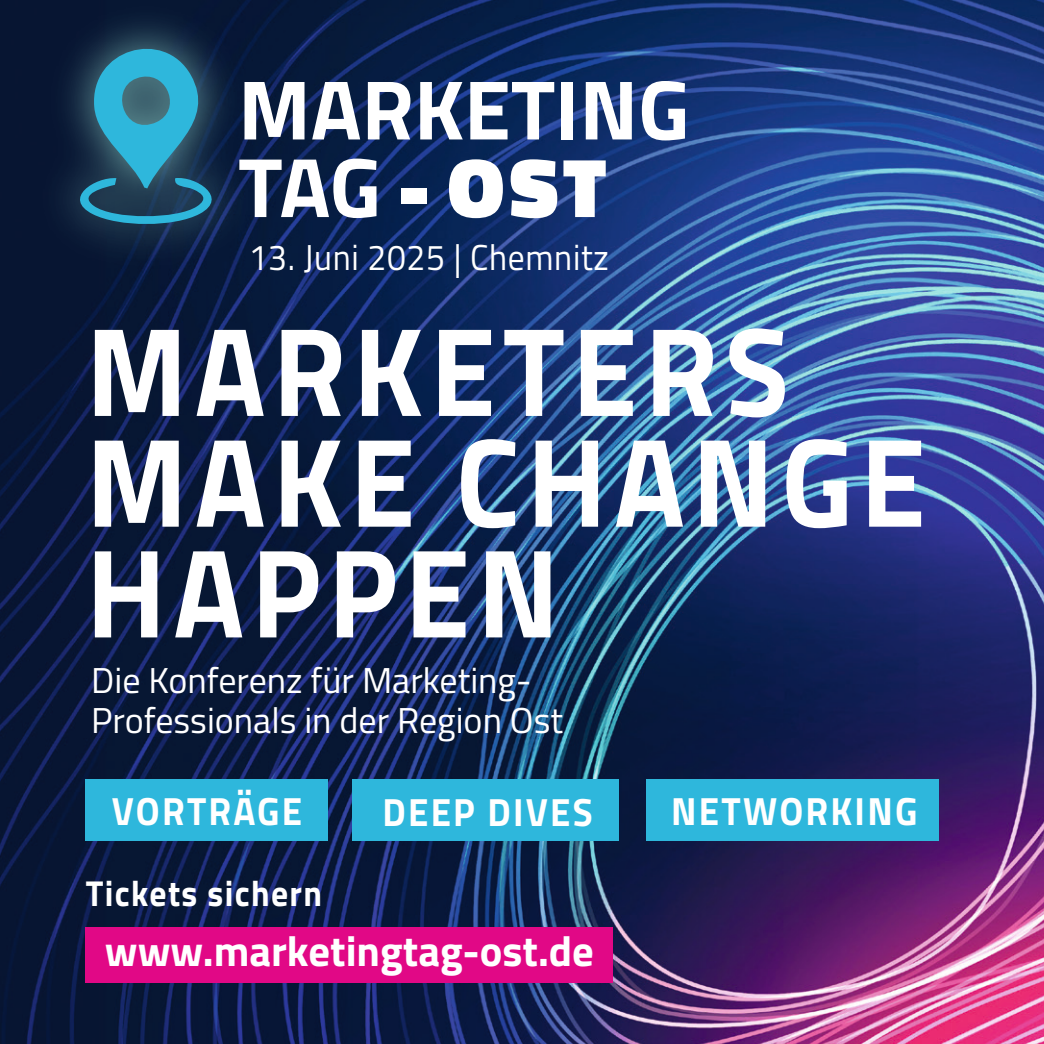
<style>
.page{position:relative;width:1044px;height:1044px;background:#fff}
.page>*{position:absolute;margin:0;border:0;box-sizing:border-box;transform-origin:0 0}
.t1{font:700 126.4px/110.8px "Titillium Web";letter-spacing:.06em;color:#fff;scale:.93 1}
.t2{font:700 42.4px "Titillium Web";color:#fff}
.t3{font:700 39.2px "Titillium Web";letter-spacing:.06em;color:#fff;scale:.93 1}
.t4{font:36px/40px "Titillium Web";color:#fff}
.t5{font:36px "Titillium Web";letter-spacing:.02em;color:#fff;scale:.93 1}
.t6{font:700 36px "Titillium Web";letter-spacing:.04em;color:#fff;scale:.93 1}
</style>
<div class="page">
<img style="left:0;top:0;width:1043px;height:1043px">
<div style="left:84px;top:779px;width:243px;height:61px;background:#2eb7dc"></div>
<div style="left:353px;top:779px;width:265px;height:61px;background:#2eb7dc"></div>
<div style="left:646px;top:779px;width:292px;height:61px;background:#2eb7dc"></div>
<img style="left:19px;top:0;width:253px;height:284px">
<svg style="left:61px;top:27px;width:169px;height:200px;background:#215975"></svg>
<svg style="left:244px;top:82px;width:60px;height:57px"></svg>
<svg style="left:312px;top:82px;width:48px;height:57px"></svg>
<svg style="left:368px;top:82px;width:42px;height:57px"></svg>
<svg style="left:420px;top:82px;width:42px;height:57px"></svg>
<svg style="left:470px;top:82px;width:84px;height:57px"></svg>
<div style="left:561px;top:82px;width:12px;height:57px;background:#fff"></div>
<svg style="left:585px;top:82px;width:46px;height:57px"></svg>
<svg style="left:641px;top:81px;width:43px;height:59px"></svg>
<svg style="left:239px;top:158px;width:137px;height:60px"></svg>
<div style="left:402px;top:188px;width:25px;height:15px;background:#fff"></div>
<svg style="left:449px;top:159px;width:53px;height:59px"></svg>
<svg style="left:510px;top:159px;width:47px;height:59px"></svg>
<svg style="left:563px;top:160px;width:42px;height:57px"></svg>
<div style="left:85px;top:926px;width:527px;height:55px;background:#e10886"></div>
<p class="t5" style="left:249px;top:231px;width:388px">13. Juni 2025 | Chemnitz</p>
<h1 class="t1" style="left:86px;top:309px;width:904px">MARKETERS<br>MAKE CHANGE<br>HAPPEN</h1>
<p class="t4" style="left:91px;top:658px;width:473px">Die Konferenz für Marketing-<br>Professionals in der Region Ost</p>
<p class="t3" style="left:112px;top:780px;width:206px">VORTRÄGE</p>
<p class="t3" style="left:382px;top:782px;width:227px">DEEP DIVES</p>
<p class="t3" style="left:671px;top:780px;width:266px">NETWORKING</p>
<p class="t6" style="left:86px;top:865px;width:255px">Tickets sichern</p>
<p class="t2" style="left:105px;top:918px;width:490px">www.marketingtag-ost.de</p>
</div>
